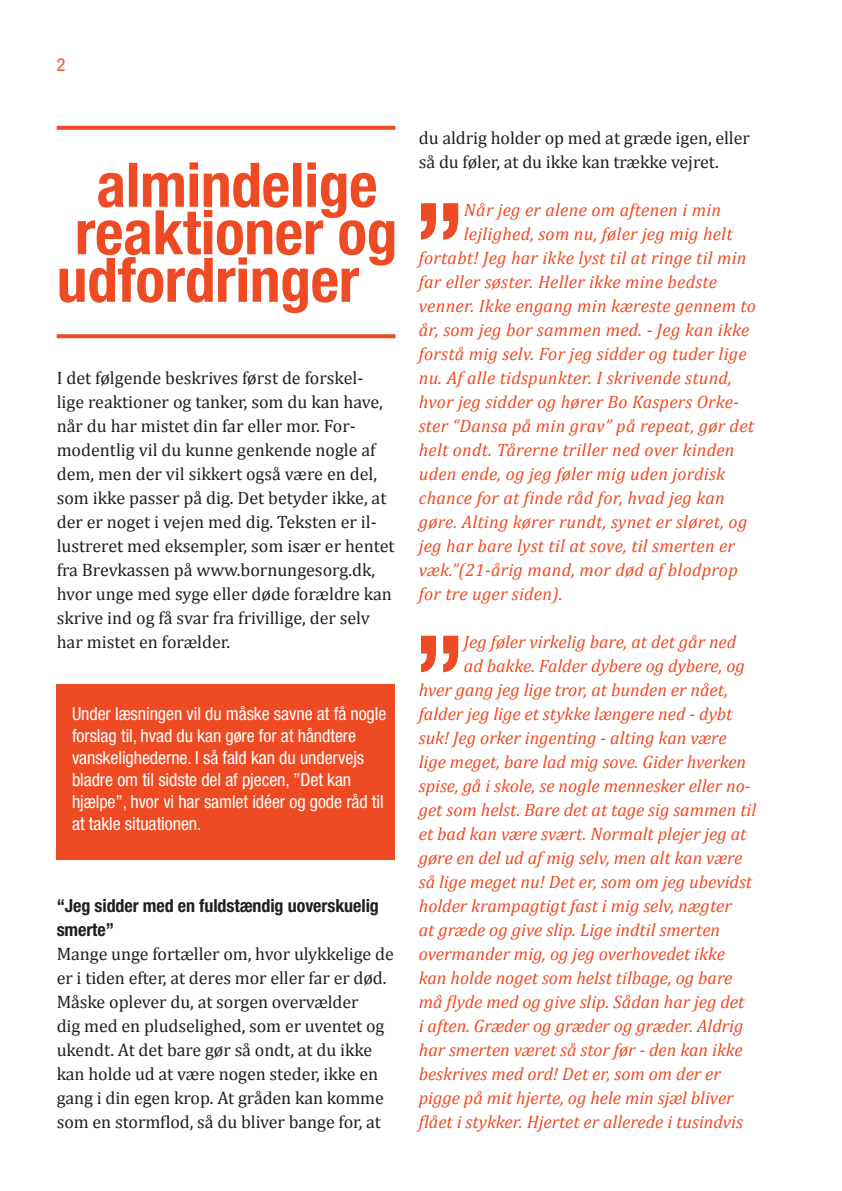
<style>
.page{position:relative;width:842px;height:1191px;background:#fff}
.page>*{position:absolute;margin:0;border:0;box-sizing:border-box;transform-origin:0 0}
.t1{font:italic 18px "Cambria";color:#ee4b25}
.t2{font:18px/24px "Cambria";letter-spacing:-.005em;color:#231f20}
.t3{font:condensed 18px/22px "Helvetica Neue";letter-spacing:-.005em;color:#fff}
.t4{font:700 condensed 18px/24px "Helvetica Neue";letter-spacing:-.005em;color:#231f20}
.t5{font:condensed 18px "Helvetica Neue";color:#ee4b25}
</style>
<div class="page">
<svg style="left:421px;top:203px;width:37px;height:37px"></svg>
<svg style="left:421px;top:635px;width:37px;height:37px"></svg>
<svg style="left:60px;top:162px;width:334px;height:151px"></svg>
<svg style="left:57px;top:126px;width:338px;height:4px"></svg>
<svg style="left:57px;top:334px;width:338px;height:4px"></svg>
<div style="left:57px;top:684px;width:338px;height:176px;background:#ee4b25"></div>
<p class="t5" style="left:57px;top:54px;width:10px">2</p>
<p class="t2" style="left:57px;top:366px;width:339px">I det følgende beskrives først de forskel&shy;lige reaktioner og tanker, som du kan have, når du har mistet din far eller mor. For&shy;modentlig vil du kunne genkende nogle af dem, men der vil sikkert også være en del, som ikke passer på dig. Det betyder ikke, at der er noget i vejen med dig. Teksten er il&shy;lustreret med eksempler, som især er hentet fra Brevkassen på www.bornungesorg.dk, hvor unge med syge eller døde forældre kan skrive ind og få svar fra frivillige, der selv har mistet en forælder.</p>
<p class="t3" style="left:72px;top:703px;width:316px">Under læsningen vil du måske savne at få nogle forslag til, hvad du kan gøre for at håndtere vanskelighederne. I så fald kan du undervejs bladre om til sidste del af pjecen, ”Det kan hjælpe”, hvor vi har samlet idéer og gode råd til at takle situationen.</p>
<p class="t4" style="left:57px;top:893px;width:324px">“Jeg sidder med en fuldstændig uoverskuelig smerte”</p>
<p class="t2" style="left:57px;top:942px;width:339px">Mange unge fortæller om, hvor ulykkelige de er i tiden efter, at deres mor eller far er død.<br>Måske oplever du, at sorgen overvælder<br>dig med en pludselighed, som er uventet og ukendt. At det bare gør så ondt, at du ikke kan holde ud at være nogen steder, ikke en gang i din egen krop. At gråden kan komme som en stormflod, så du bliver bange for, at</p>
<p class="t2" style="left:419px;top:126px;width:333px">du aldrig holder op med at græde igen, eller så du føler, at du ikke kan trække vejret.</p>
<p class="t1" style="left:464px;top:197px;width:259px">Når jeg er alene om aftenen i min</p>
<p class="t1" style="left:464px;top:221px;width:270px">lejlighed, som nu, føler jeg mig helt</p>
<p class="t1" style="left:419px;top:245px;width:329px">fortabt! Jeg har ikke lyst til at ringe til min</p>
<p class="t1" style="left:419px;top:269px;width:300px">far eller søster. Heller ikke mine bedste</p>
<p class="t1" style="left:419px;top:293px;width:339px">venner. Ikke engang min kæreste gennem to</p>
<p class="t1" style="left:419px;top:317px;width:332px">år, som jeg bor sammen med. - Jeg kan ikke</p>
<p class="t1" style="left:419px;top:341px;width:329px">forstå mig selv. For jeg sidder og tuder lige</p>
<p class="t1" style="left:419px;top:365px;width:315px">nu. Af alle tidspunkter. I skrivende stund,</p>
<p class="t1" style="left:419px;top:389px;width:322px">hvor jeg sidder og hører Bo Kaspers Orke-</p>
<p class="t1" style="left:419px;top:413px;width:337px">ster “Dansa på min grav” på repeat, gør det</p>
<p class="t1" style="left:419px;top:437px;width:317px">helt ondt. Tårerne triller ned over kinden</p>
<p class="t1" style="left:419px;top:461px;width:308px">uden ende, og jeg føler mig uden jordisk</p>
<p class="t1" style="left:419px;top:485px;width:308px">chance for at finde råd for, hvad jeg kan</p>
<p class="t1" style="left:419px;top:509px;width:330px">gøre. Alting kører rundt, synet er sløret, og</p>
<p class="t1" style="left:419px;top:533px;width:318px">jeg har bare lyst til at sove, til smerten er</p>
<p class="t1" style="left:419px;top:557px;width:320px">væk.”(21-årig mand, mor død af blodprop</p>
<p class="t1" style="left:419px;top:581px;width:145px">for tre uger siden).</p>
<p class="t1" style="left:464px;top:629px;width:274px">Jeg føler virkelig bare, at det går ned</p>
<p class="t1" style="left:464px;top:653px;width:282px">ad bakke. Falder dybere og dybere, og</p>
<p class="t1" style="left:419px;top:677px;width:311px">hver gang jeg lige tror, at bunden er nået,</p>
<p class="t1" style="left:419px;top:701px;width:315px">falder jeg lige et stykke længere ned - dybt</p>
<p class="t1" style="left:419px;top:725px;width:309px">suk! Jeg orker ingenting - alting kan være</p>
<p class="t1" style="left:419px;top:749px;width:329px">lige meget, bare lad mig sove. Gider hverken</p>
<p class="t1" style="left:419px;top:773px;width:333px">spise, gå i skole, se nogle mennesker eller no-</p>
<p class="t1" style="left:419px;top:797px;width:339px">get som helst. Bare det at tage sig sammen til</p>
<p class="t1" style="left:419px;top:821px;width:329px">et bad kan være svært. Normalt plejer jeg at</p>
<p class="t1" style="left:419px;top:845px;width:325px">gøre en del ud af mig selv, men alt kan være</p>
<p class="t1" style="left:419px;top:869px;width:335px">så lige meget nu! Det er, som om jeg ubevidst</p>
<p class="t1" style="left:419px;top:893px;width:314px">holder krampagtigt fast i mig selv, nægter</p>
<p class="t1" style="left:419px;top:917px;width:303px">at græde og give slip. Lige indtil smerten</p>
<p class="t1" style="left:419px;top:941px;width:308px">overmander mig, og jeg overhovedet ikke</p>
<p class="t1" style="left:419px;top:965px;width:315px">kan holde noget som helst tilbage, og bare</p>
<p class="t1" style="left:419px;top:989px;width:327px">må flyde med og give slip. Sådan har jeg det</p>
<p class="t1" style="left:419px;top:1013px;width:326px">i aften. Græder og græder og græder. Aldrig</p>
<p class="t1" style="left:419px;top:1037px;width:326px">har smerten været så stor før - den kan ikke</p>
<p class="t1" style="left:419px;top:1061px;width:303px">beskrives med ord! Det er, som om der er</p>
<p class="t1" style="left:419px;top:1085px;width:316px">pigge på mit hjerte, og hele min sjæl bliver</p>
<p class="t1" style="left:419px;top:1109px;width:326px">flået i stykker. Hjertet er allerede i tusindvis</p>
</div>
